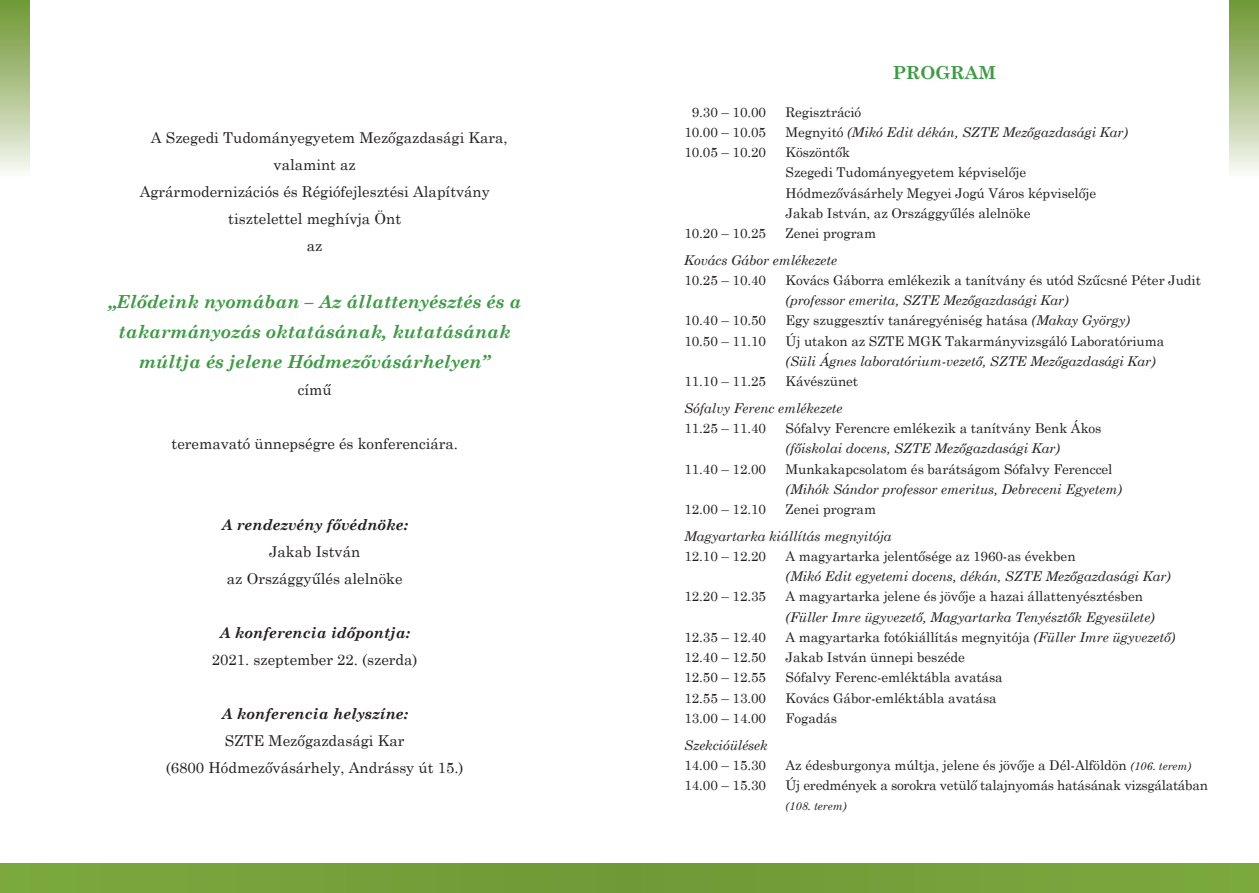
<style>
.page{position:relative;width:1259px;height:893px;background:#fff}
.page>*{position:absolute;margin:0;border:0;box-sizing:border-box;transform-origin:0 0}
.t1{font:italic 700 18px/30px "Century Schoolbook";letter-spacing:-.005em;color:#3e9a45;text-align:center}
.t2{font:700 18px "Century Schoolbook";letter-spacing:-.005em;color:#3e9a45}
.t3{font:15px/27px "Century Schoolbook";color:#231f20;text-align:center}
.t4{font:italic 700 15px "Century Schoolbook";color:#231f20}
.t5{font:13.5px/20.2px "Century Schoolbook";letter-spacing:-.005em;color:#231f20}
.t6{font:italic 13.5px/20.2px "Century Schoolbook";letter-spacing:-.005em;color:#231f20}
.t7{font:italic 11.25px "Century Schoolbook";letter-spacing:-.005em;color:#231f20}
.s1{font-style:normal}
.s2{font-style:italic}
.s3{font-style:italic;font-size:11.25px}
</style>
<div class="page">
<div style="left:0;top:863px;width:629px;height:30px;background:#75a23a"></div>
<div style="left:629px;top:863px;width:630px;height:30px;background:#75a23a"></div>
<div style="left:0;top:0;width:30px;height:179px;background:linear-gradient(to bottom,#6b942f,#f8f8f4)"></div>
<div style="left:1229px;top:0;width:30px;height:179px;background:linear-gradient(to bottom,#6b942f,#f8f8f4)"></div>
<p class="t3" style="left:151px;top:123px;width:358px">A Szegedi Tudományegyetem Mezőgazdasági Kara,</p>
<p class="t3" style="left:140px;top:150px;width:351px">valamint az<br>Agrármodernizációs és Régiófejlesztési Alapítvány</p>
<p class="t3" style="left:228px;top:204px;width:174px">tisztelettel meghívja Önt</p>
<p class="t3" style="left:307px;top:231px;width:17px">az</p>
<p class="t1" style="left:108px;top:286px;width:415px">„Elődeink nyomában – Az állattenyésztés és a takarmányozás oktatásának, kutatásának múltja és jelene Hódmezővásárhelyen”</p>
<p class="t3" style="left:298px;top:375px;width:35px">című</p>
<p class="t3" style="left:171px;top:429px;width:288px">teremavató ünnepségre és konferenciára.</p>
<p class="t4" style="left:221px;top:513px;width:188px">A rendezvény fővédnöke:</p>
<p class="t3" style="left:269px;top:537px;width:92px">Jakab István</p>
<p class="t3" style="left:227px;top:564px;width:177px">az Országgyűlés alelnöke</p>
<p class="t4" style="left:219px;top:621px;width:192px">A konferencia időpontja:</p>
<p class="t3" style="left:212px;top:645px;width:207px">2021. szeptember 22. (szerda)</p>
<p class="t4" style="left:221px;top:702px;width:188px">A konferencia helyszíne:</p>
<p class="t3" style="left:225px;top:726px;width:181px">SZTE Mezőgazdasági Kar</p>
<p class="t3" style="left:166px;top:753px;width:299px">(6800 Hódmezővásárhely, Andrássy út 15.)</p>
<p class="t2" style="left:892px;top:59px;width:105px">PROGRAM</p>
<p class="t5" style="left:692px;top:100px;width:76px">9.30 – 10.00</p>
<p class="t5" style="left:785px;top:100px;width:77px">Regisztráció</p>
<p class="t5" style="left:684px;top:121px;width:83px">10.00 – 10.05</p>
<p class="t6" style="left:785px;top:121px;width:344px"><span class="s1">Megnyitó</span> (Mikó Edit dékán, SZTE Mezőgazdasági Kar)</p>
<p class="t5" style="left:684px;top:141px;width:83px">10.05 – 10.20</p>
<p class="t5" style="left:785px;top:141px;width:66px">Köszöntők</p>
<p class="t5" style="left:785px;top:161px;width:242px">Szegedi Tudományegyetem képviselője</p>
<p class="t5" style="left:785px;top:181px;width:312px">Hódmezővásárhely Megyei Jogú Város képviselője</p>
<p class="t5" style="left:785px;top:202px;width:246px">Jakab István, az Országgyűlés alelnöke</p>
<p class="t5" style="left:684px;top:222px;width:83px">10.20 – 10.25</p>
<p class="t5" style="left:785px;top:222px;width:92px">Zenei program</p>
<p class="t6" style="left:684px;top:249px;width:154px">Kovács Gábor emlékezete</p>
<p class="t5" style="left:684px;top:269px;width:83px">10.25 – 10.40</p>
<p class="t5" style="left:785px;top:269px;width:417px">Kovács Gáborra emlékezik a tanítvány és utód Szűcsné Péter Judit <span class="s2">(professor emerita, SZTE Mezőgazdasági Kar)</span></p>
<p class="t5" style="left:684px;top:309px;width:83px">10.40 – 10.50</p>
<p class="t5" style="left:785px;top:309px;width:346px">Egy szuggesztív tanáregyéniség hatása <span class="s2">(Makay György)</span></p>
<p class="t5" style="left:684px;top:329px;width:83px">10.50 – 11.10</p>
<p class="t6" style="left:785px;top:330px;width:380px"><span class="s1">Új utakon az SZTE MGK Takarmányvizsgáló Laboratóriuma </span>(Süli Ágnes laboratórium-vezető, SZTE Mezőgazdasági Kar)</p>
<p class="t5" style="left:684px;top:370px;width:83px">11.10 – 11.25</p>
<p class="t5" style="left:785px;top:370px;width:74px">Kávészünet</p>
<p class="t6" style="left:684px;top:397px;width:160px">Sófalvy Ferenc emlékezete</p>
<p class="t5" style="left:684px;top:417px;width:83px">11.25 – 11.40</p>
<p class="t5" style="left:785px;top:417px;width:317px">Sófalvy Ferencre emlékezik a tanítvány Benk Ákos <span class="s2">(főiskolai docens, SZTE Mezőgazdasági Kar)</span></p>
<p class="t5" style="left:684px;top:457px;width:83px">11.40 – 12.00</p>
<p class="t6" style="left:785px;top:458px;width:338px"><span class="s1">Munkakapcsolatom és barátságom Sófalvy Ferenccel </span>(Mihók Sándor professor emeritus, Debreceni Egyetem)</p>
<p class="t5" style="left:684px;top:498px;width:83px">12.00 – 12.10</p>
<p class="t5" style="left:785px;top:498px;width:92px">Zenei program</p>
<p class="t6" style="left:684px;top:525px;width:209px">Magyartarka kiállítás megnyitója</p>
<p class="t5" style="left:684px;top:545px;width:83px">12.10 – 12.20</p>
<p class="t6" style="left:785px;top:545px;width:387px"><span class="s1">A magyartarka jelentősége az 1960-as években<br></span>(Mikó Edit egyetemi docens, dékán, SZTE Mezőgazdasági Kar)</p>
<p class="t5" style="left:684px;top:585px;width:83px">12.20 – 12.35</p>
<p class="t6" style="left:785px;top:586px;width:371px"><span class="s1">A magyartarka jelene és jövője a hazai állattenyésztésben </span>(Füller Imre ügyvezető, Magyartarka Tenyésztők Egyesülete)</p>
<p class="t5" style="left:684px;top:626px;width:83px">12.35 – 12.40</p>
<p class="t5" style="left:785px;top:626px;width:391px">A magyartarka fotókiállítás megnyitója <span class="s2">(Füller Imre ügyvezető)</span></p>
<p class="t5" style="left:684px;top:646px;width:83px">12.40 – 12.50</p>
<p class="t5" style="left:785px;top:646px;width:181px">Jakab István ünnepi beszéde</p>
<p class="t5" style="left:684px;top:666px;width:83px">12.50 – 12.55</p>
<p class="t5" style="left:785px;top:666px;width:219px">Sófalvy Ferenc-emléktábla avatása</p>
<p class="t5" style="left:684px;top:686px;width:83px">12.55 – 13.00</p>
<p class="t5" style="left:785px;top:686px;width:213px">Kovács Gábor-emléktábla avatása</p>
<p class="t5" style="left:684px;top:707px;width:83px">13.00 – 14.00</p>
<p class="t5" style="left:785px;top:707px;width:53px">Fogadás</p>
<p class="t6" style="left:684px;top:734px;width:85px">Szekcióülések</p>
<p class="t5" style="left:684px;top:754px;width:83px">14.00 – 15.30</p>
<p class="t5" style="left:785px;top:754px;width:407px">Az édesburgonya múltja, jelene és jövője a Dél-Alföldön <span class="s3">(106. terem)</span></p>
<p class="t5" style="left:684px;top:774px;width:83px">14.00 – 15.30</p>
<p class="t5" style="left:785px;top:774px;width:424px">Új eredmények a sorokra vetülő talajnyomás hatásának vizsgálatában</p>
<p class="t7" style="left:785px;top:798px;width:62px">(108. terem)</p>
</div>
